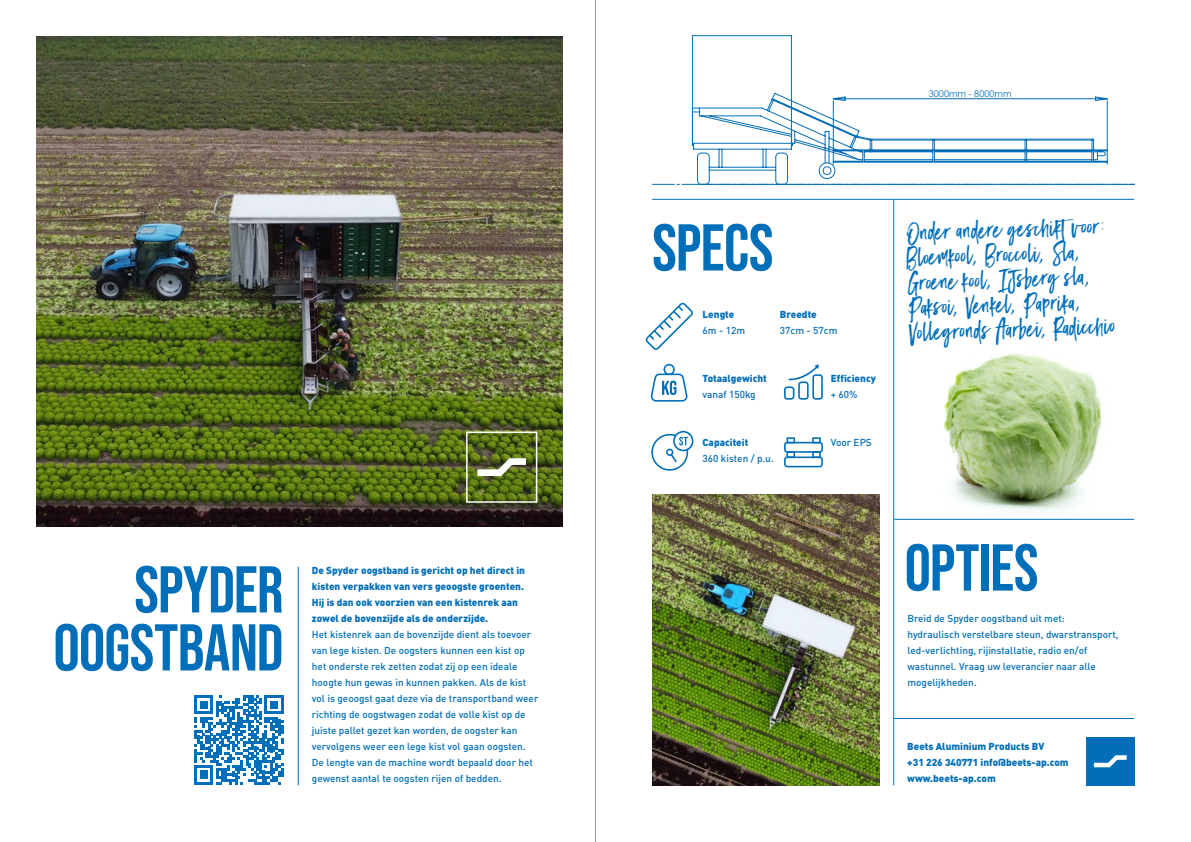
<style>
.page{position:relative;width:1191px;height:842px;background:#fff}
.page>*{position:absolute;margin:0;border:0;box-sizing:border-box;transform-origin:0 0}
.t1{font:66px/58px "Bebas Neue";letter-spacing:-.01em;color:#006eb8;text-align:right}
.t2{font:23px/25px "Black Diamond";color:#006eb8}
.t3{font:500 10px/16px "DIN Pro";color:#006eb8}
.t4{font:900 10px/16px "DIN Pro";color:#006eb8}
.t5{font:9.1px "Century Gothic";color:#066eb7}
</style>
<div class="page">
<img style="left:879px;top:325px;width:256px;height:200px">
<img style="left:36px;top:36px;width:527px;height:490px">
<hr style="left:298px;top:567px;width:1px;height:218px;background:#006eb8">
<svg style="left:194px;top:695px;width:89px;height:89px"></svg>
<img style="left:652px;top:494px;width:227px;height:291px">
<hr style="left:893px;top:200px;width:1px;height:585px;background:#006eb8">
<hr style="left:652px;top:199px;width:482px;height:1px;background:#006eb8">
<hr style="left:894px;top:718px;width:240px;height:1px;background:#006eb8">
<hr style="left:595px;top:0;width:1px;height:842px;background:#9d9d9c">
<div style="left:1086px;top:737px;width:48px;height:48px;background:#006eb8"></div>
<svg style="left:1093px;top:755px;width:33px;height:12px"></svg>
<hr style="left:894px;top:519px;width:240px;height:1px;background:#006eb8">
<div style="left:466px;top:431px;width:71px;height:72px;border:2px solid #fff"></div>
<svg style="left:477px;top:458px;width:49px;height:18px"></svg>
<svg style="left:650px;top:364px;width:37px;height:38px"></svg>
<svg style="left:645px;top:302px;width:48px;height:48px"></svg>
<svg style="left:651px;top:431px;width:42px;height:40px"></svg>
<svg style="left:784px;top:364px;width:39px;height:36px"></svg>
<svg style="left:784px;top:437px;width:39px;height:30px"></svg>
<svg style="left:652px;top:97px;width:482px;height:88px"></svg>
<svg style="left:692px;top:35px;width:415px;height:150px"></svg>
<h1 class="t1" style="left:53px;top:560px;width:232px">SPYDER<br>OOGSTBAND</h1>
<p class="t4" style="left:312px;top:561px;width:215px">De Spyder oogstband is gericht op het direct in kisten verpakken van vers geoogste groenten.<br>Hij is dan ook voorzien van een kistenrek aan zowel de bovenzijde als de onderzijde.</p>
<p class="t3" style="left:312px;top:626px;width:228px">Het kistenrek aan de bovenzijde dient als toevoer van lege kisten. De oogsters kunnen een kist op het onderste rek zetten zodat zij op een ideale hoogte hun gewas in kunnen pakken. Als de kist vol is geoogst gaat deze via de transportband weer richting de oogstwagen zodat de volle kist op de juiste pallet gezet kan worden, de oogster kan vervolgens weer een lege kist vol gaan oogsten.<br>De lengte van de machine wordt bepaald door het gewenst aantal te oogsten rijen of bedden.</p>
<p class="t5" style="left:929px;top:87px;width:84px">3000mm - 8000mm</p>
<h1 class="t1" style="left:652px;top:218px;width:123px">SPECS</h1>
<p class="t4" style="left:702px;top:305px;width:33px">Lengte</p>
<p class="t3" style="left:702px;top:322px;width:44px">6m - 12m</p>
<p class="t4" style="left:780px;top:305px;width:39px">Breedte</p>
<p class="t3" style="left:780px;top:322px;width:59px">37cm - 57cm</p>
<p class="t4" style="left:702px;top:369px;width:66px">Totaalgewicht</p>
<p class="t3" style="left:702px;top:386px;width:55px">vanaf 150kg</p>
<p class="t4" style="left:831px;top:369px;width:47px">Efficiency</p>
<p class="t3" style="left:831px;top:386px;width:28px">+ 60%</p>
<p class="t4" style="left:702px;top:433px;width:47px">Capaciteit</p>
<p class="t3" style="left:702px;top:450px;width:73px">360 kisten / p.u.</p>
<p class="t3" style="left:831px;top:434px;width:42px">Voor EPS</p>
<h2 class="t2" style="left:905px;top:219px;width:208px;rotate:-2deg">Onder andere geschikt voor:<br>Bloemkool, Broccoli, Sla,<br>Groene kool, IJsberg sla,<br>Paksoi, Venkel, Paprika,<br>Vollegronds Aarbei, Radicchio</h2>
<h1 class="t1" style="left:904px;top:538px;width:135px">OPTIES</h1>
<p class="t3" style="left:907px;top:610px;width:213px">Breid de Spyder oogstband uit met: hydraulisch verstelbare steun, dwarstransport, led-verlichting, rijinstallatie, radio en/of wastunnel. Vraag uw leverancier naar alle mogelijkheden.</p>
<p class="t4" style="left:907px;top:737px;width:163px">Beets Aluminium Products BV<br>+31 226 340771 info@beets-ap.com www.beets-ap.com</p>
</div>
